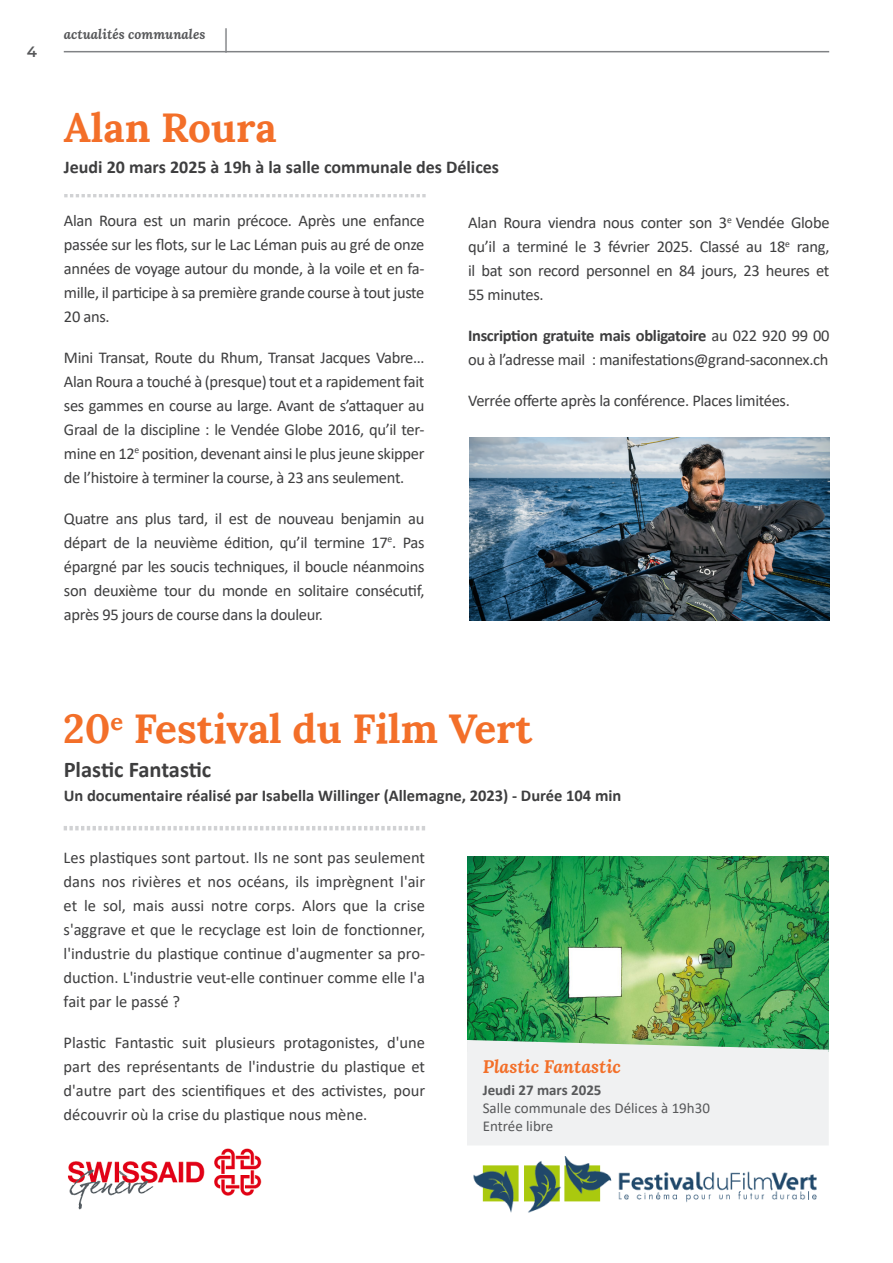
<style>
.page{position:relative;width:893px;height:1263px;background:#fff}
.page>*{position:absolute;margin:0;border:0;box-sizing:border-box;transform-origin:0 0}
.Article_color_-_titre{font:700 40.5px "Lora";color:#f36f29}
.Article_std_-_intro{font:700 40.5px "Lora";color:#f36f29}
.Article_-_contenu_v1__condensé{font:700 22.5px "Calibri";letter-spacing:-.005em;color:#3e3e3f}
.Encart_-_contenu{font:700 18px "Calibri";color:#3e3e3f}
.Agenda_-_contenu{font:italic 700 18px "Lora";color:#f36f29}
.Article_std_-_intro-2{font:16.5px/24px "Calibri";letter-spacing:-.02em;color:#3e3e3f;text-align:justify}
.Article_-_contenu_v1__condensé-2{font:16.5px/24px "Calibri";color:#3e3e3f;text-align:justify}
.Article_-_contenu_v1__condensé-3{font:700 16.5px "Calibri";color:#3e3e3f}
.Agenda_-_contenu-2{font:15px/18px "Calibri";color:#57585a}
.t1{font:600 15px "Montserrat";color:#57585a}
.t2{font:italic 700 13.5px "Lora";color:#57585a}
.s1{font-style:normal;font-size:23.7px;color:#808285}
.s2{font-weight:700}
</style>
<div class="page">
<hr style="left:64px;top:51px;width:765px;height:1px;background:#808285">
<svg style="left:64px;top:194px;width:362px;height:3px"></svg>
<img style="left:469px;top:437px;width:360px;height:183px">
<img style="left:467px;top:856px;width:361px;height:184px">
<svg style="left:64px;top:826px;width:361px;height:4px"></svg>
<div style="left:467px;top:1040px;width:362px;height:105px;background:#f0f1f2"></div>
<img style="left:473px;top:1157px;width:344px;height:56px">
<img style="left:68px;top:1148px;width:194px;height:62px">
<p class="t1" style="left:27px;top:41px;width:12px">4</p>
<p class="t2" style="left:64px;top:24px;width:165px">actualités communales <span class="s1">|</span></p>
<p class="Article_std_-_intro" style="left:64px;top:93px;width:214px">Alan Roura</p>
<p class="Encart_-_contenu" style="left:64px;top:154px;width:437px">Jeudi 20 mars 2025 à 19h à la salle communale des Délices</p>
<p class="Article_std_-_intro-2" style="left:64px;top:208px;width:362px">Alan Roura est un marin précoce. Après une enfance passée sur les flots, sur le Lac Léman puis au gré de onze années de voyage autour du monde, à la voile et en fa&shy;mille, il participe à sa première grande course à tout juste 20 ans.</p>
<p class="Article_std_-_intro-2" style="left:64px;top:345px;width:362px">Mini Transat, Route du Rhum, Transat Jacques Vabre… Alan Roura a touché à (presque) tout et a rapidement fait ses gammes en course au large. Avant de s’attaquer au Graal de la discipline : le Vendée Globe 2016, qu’il ter&shy;mine en 12<sup>e</sup> position, devenant ainsi le plus jeune skipper de l’histoire à terminer la course, à 23 ans seulement.</p>
<p class="Article_std_-_intro-2" style="left:64px;top:506px;width:362px">Quatre ans plus tard, il est de nouveau benjamin au départ de la neuvième édition, qu’il termine 17<sup>e</sup>. Pas épargné par les soucis techniques, il boucle néanmoins son deuxième tour du monde en solitaire consécutif, après 95 jours de course dans la douleur.</p>
<p class="Article_std_-_intro-2" style="left:468px;top:210px;width:363px">Alan Roura viendra nous conter son 3<sup>e</sup> Vendée Globe qu’il a terminé le 3 février 2025. Classé au 18<sup>e</sup> rang, il bat son record personnel en 84 jours, 23 heures et 55 minutes.</p>
<p class="Article_std_-_intro-2" style="left:468px;top:323px;width:363px"><span class="s2">Inscription gratuite mais obligatoire</span> au 022 920 99 00 ou à l’adresse mail : manifestations@grand-saconnex.ch</p>
<p class="Article_std_-_intro-2" style="left:468px;top:388px;width:323px">Verrée offerte après la conférence. Places limitées.</p>
<p class="Article_color_-_titre" style="left:63px;top:694px;width:471px">20<sup>e</sup> Festival du Film Vert</p>
<p class="Article_-_contenu_v1__condensé" style="left:64px;top:754px;width:149px">Plastic Fantastic</p>
<p class="Article_-_contenu_v1__condensé-3" style="left:64px;top:784px;width:559px">Un documentaire réalisé par Isabella Willinger (Allemagne, 2023) - Durée 104 min</p>
<p class="Article_-_contenu_v1__condensé-2" style="left:64px;top:845px;width:363px">Les plastiques sont partout. Ils ne sont pas seulement dans nos rivières et nos océans, ils imprègnent l'air et le sol, mais aussi notre corps. Alors que la crise s'aggrave et que le recyclage est loin de fonctionner, l'industrie du plastique continue d'augmenter sa pro&shy;duction. L'industrie veut-elle continuer comme elle l'a fait par le passé ?</p>
<p class="Article_-_contenu_v1__condensé-2" style="left:64px;top:1030px;width:363px">Plastic Fantastic suit plusieurs protagonistes, d'une part des représentants de l'industrie du plastique et d'autre part des scientifiques et des activistes, pour découvrir où la crise du plastique nous mène.</p>
<p class="Agenda_-_contenu" style="left:483px;top:1053px;width:140px">Plastic Fantastic</p>
<p class="Agenda_-_contenu-2" style="left:483px;top:1080px;width:229px"><span class="s2">Jeudi 27 mars 2025<br></span>Salle communale des Délices à 19h30</p>
<p class="Agenda_-_contenu-2" style="left:483px;top:1116px;width:72px">Entrée libre</p>
</div>
